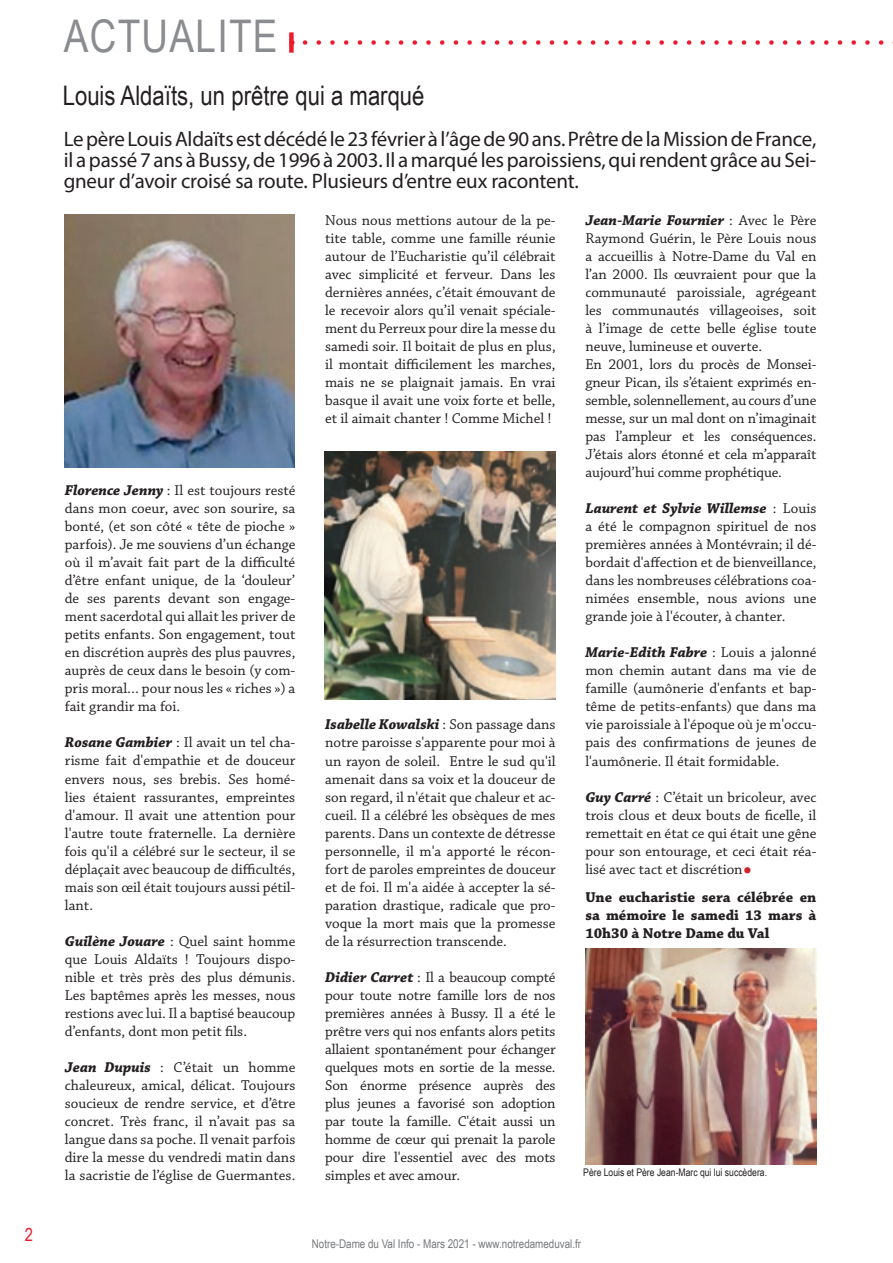
<style>
.page{position:relative;width:893px;height:1263px;background:#fff}
.page>*{position:absolute;margin:0;border:0;box-sizing:border-box;transform-origin:0 0}
.t1{font:45px "Arial Narrow";letter-spacing:.03em;color:#8a8c8f}
.t2{font:27px "Arial Narrow";color:#231f20}
.t3{font:21px/21px "Myriad Pro";letter-spacing:-.01em;color:#231f20;text-align:justify}
.t4{font:18px "Arial Narrow";color:#ee1b2d}
.t5{font:15px/18px "Chaparral Pro";color:#231f20;text-align:justify}
.t6{font:700 15px/18px "Chaparral Pro";color:#231f20;text-align:justify}
.t7{font:12px "Arial Narrow";color:#76787b}
.t8{font:10.5px "Arial Narrow";color:#231f20}
.s1{font-weight:700;font-style:italic}
.s2{font-size:30px;color:#d1232a}
</style>
<div class="page">
<svg style="left:305px;top:40px;width:588px;height:5px"></svg>
<div style="left:289px;top:32px;width:5px;height:21px;background:#ee1b2d"></div>
<img style="left:325px;top:452px;width:231px;height:247px">
<img style="left:65px;top:214px;width:230px;height:253px">
<img style="left:585px;top:948px;width:231px;height:216px">
<p class="t4" style="left:25px;top:1221px;width:10px">2</p>
<h1 class="t1" style="left:64px;top:3px;width:215px">ACTUALITE</h1>
<h2 class="t2" style="left:63px;top:76px;width:363px">Louis Aldaïts, un prêtre qui a marqué</h2>
<p class="t3" style="left:64px;top:128px;width:754px">Le père Louis Aldaïts est décédé le 23 février à l’âge de 90 ans. Prêtre de la Mission de France, il a passé 7 ans à Bussy, de 1996 à 2003. Il a marqué les paroissiens, qui rendent grâce au Sei&shy;gneur d’avoir croisé sa route. Plusieurs d’entre eux racontent.</p>
<p class="t5" style="left:65px;top:482px;width:232px"><span class="s1">Florence Jenny</span> : Il est toujours resté dans mon coeur, avec son sourire, sa bonté, (et son côté « tête de pioche » parfois). Je me souviens d’un échange où il m’avait fait part de la difficulté d’être enfant unique, de la ‘douleur’ de ses parents devant son engage&shy;ment sacerdotal qui allait les priver de petits enfants. Son engagement, tout en discrétion auprès des plus pauvres, auprès de ceux dans le besoin (y com&shy;pris moral… pour nous les « riches ») a fait grandir ma foi.</p>
<p class="t5" style="left:65px;top:734px;width:232px"><span class="s1">Rosane Gambier</span> : Il avait un tel cha&shy;risme fait d'empathie et de douceur envers nous, ses brebis. Ses homé&shy;lies étaient rassurantes, empreintes d'amour. Il avait une attention pour l'autre toute fraternelle. La dernière fois qu'il a célébré sur le secteur, il se déplaçait avec beaucoup de difficultés, mais son œil était toujours aussi pétil&shy;lant.</p>
<p class="t5" style="left:65px;top:932px;width:232px"><span class="s1">Guilène Jouare</span> : Quel saint homme que Louis Aldaïts ! Toujours dispo&shy;nible et très près des plus démunis.<br>Les baptêmes après les messes, nous restions avec lui. Il a baptisé beaucoup d’enfants, dont mon petit fils.</p>
<p class="t5" style="left:65px;top:1058px;width:232px"><span class="s1">Jean Dupuis</span> : C’était un homme chaleureux, amical, délicat. Toujours soucieux de rendre service, et d’être concret. Très franc, il n’avait pas sa langue dans sa poche. Il venait parfois dire la messe du vendredi matin dans la sacristie de l’église de Guermantes.</p>
<p class="t5" style="left:325px;top:212px;width:232px">Nous nous mettions autour de la pe&shy;tite table, comme une famille réunie autour de l’Eucharistie qu’il célébrait avec simplicité et ferveur. Dans les dernières années, c’était émouvant de le recevoir alors qu’il venait spéciale&shy;ment du Perreux pour dire la messe du samedi soir. Il boitait de plus en plus, il montait difficilement les marches, mais ne se plaignait jamais. En vrai basque il avait une voix forte et belle, et il aimait chanter ! Comme Michel !</p>
<p class="t5" style="left:325px;top:716px;width:232px"><span class="s1">Isabelle Kowalski</span> : Son passage dans notre paroisse s'apparente pour moi à un rayon de soleil. Entre le sud qu'il amenait dans sa voix et la douceur de son regard, il n'était que chaleur et ac&shy;cueil. Il a célébré les obsèques de mes parents. Dans un contexte de détresse personnelle, il m'a apporté le récon&shy;fort de paroles empreintes de douceur et de foi. Il m'a aidée à accepter la sé&shy;paration drastique, radicale que pro&shy;voque la mort mais que la promesse de la résurrection transcende.</p>
<p class="t5" style="left:325px;top:968px;width:232px"><span class="s1">Didier Carret</span> : Il a beaucoup compté pour toute notre famille lors de nos premières années à Bussy. Il a été le prêtre vers qui nos enfants alors petits allaient spontanément pour échanger quelques mots en sortie de la messe.<br>Son énorme présence auprès des plus jeunes a favorisé son adoption par toute la famille. C'était aussi un homme de cœur qui prenait la parole pour dire l'essentiel avec des mots simples et avec amour.</p>
<p class="t5" style="left:585px;top:212px;width:233px;text-align:left"><span class="s1">Jean-Marie Fournier</span> : Avec le Père Raymond Guérin, le Père Louis nous a accueillis à Notre-Dame du Val en l’an 2000. Ils œuvraient pour que la communauté paroissiale, agrégeant les communautés villageoises, soit à l’image de cette belle église toute neuve, lumineuse et ouverte.<br>En 2001, lors du procès de Monsei&shy;gneur Pican, ils s’étaient exprimés en&shy;semble, solennellement, au cours d’une messe, sur un mal dont on n’imaginait pas l’ampleur et les conséquences.<br>J’étais alors étonné et cela m’apparaît aujourd’hui comme prophétique.</p>
<p class="t5" style="left:585px;top:500px;width:233px"><span class="s1">Laurent et Sylvie Willemse</span> : Louis a été le compagnon spirituel de nos premières années à Montévrain; il dé&shy;bordait d'affection et de bienveillance, dans les nombreuses célébrations coa&shy;nimées ensemble, nous avions une grande joie à l'écouter, à chanter.</p>
<p class="t5" style="left:585px;top:644px;width:233px"><span class="s1">Marie-Edith Fabre</span> : Louis a jalonné mon chemin autant dans ma vie de famille (aumônerie d'enfants et bap&shy;tême de petits-enfants) que dans ma vie paroissiale à l'époque où je m'occu&shy;pais des confirmations de jeunes de l'aumônerie. Il était formidable.</p>
<p class="t5" style="left:585px;top:788px;width:233px"><span class="s1">Guy Carré</span> : C’était un bricoleur, avec trois clous et deux bouts de ficelle, il remettait en état ce qui était une gêne pour son entourage, et ceci était réa&shy;lisé avec tact et discrétion<span class="s2">•</span></p>
<p class="t6" style="left:585px;top:889px;width:233px">Une eucharistie sera célébrée en sa mémoire le samedi 13 mars à 10h30 à Notre Dame du Val</p>
<p class="t8" style="left:583px;top:1164px;width:185px">Père Louis et Père Jean-Marc qui lui succèdera.</p>
<p class="t7" style="left:312px;top:1235px;width:271px">Notre-Dame du Val Info - Mars 2021 - www.notredameduval.fr</p>
</div>
